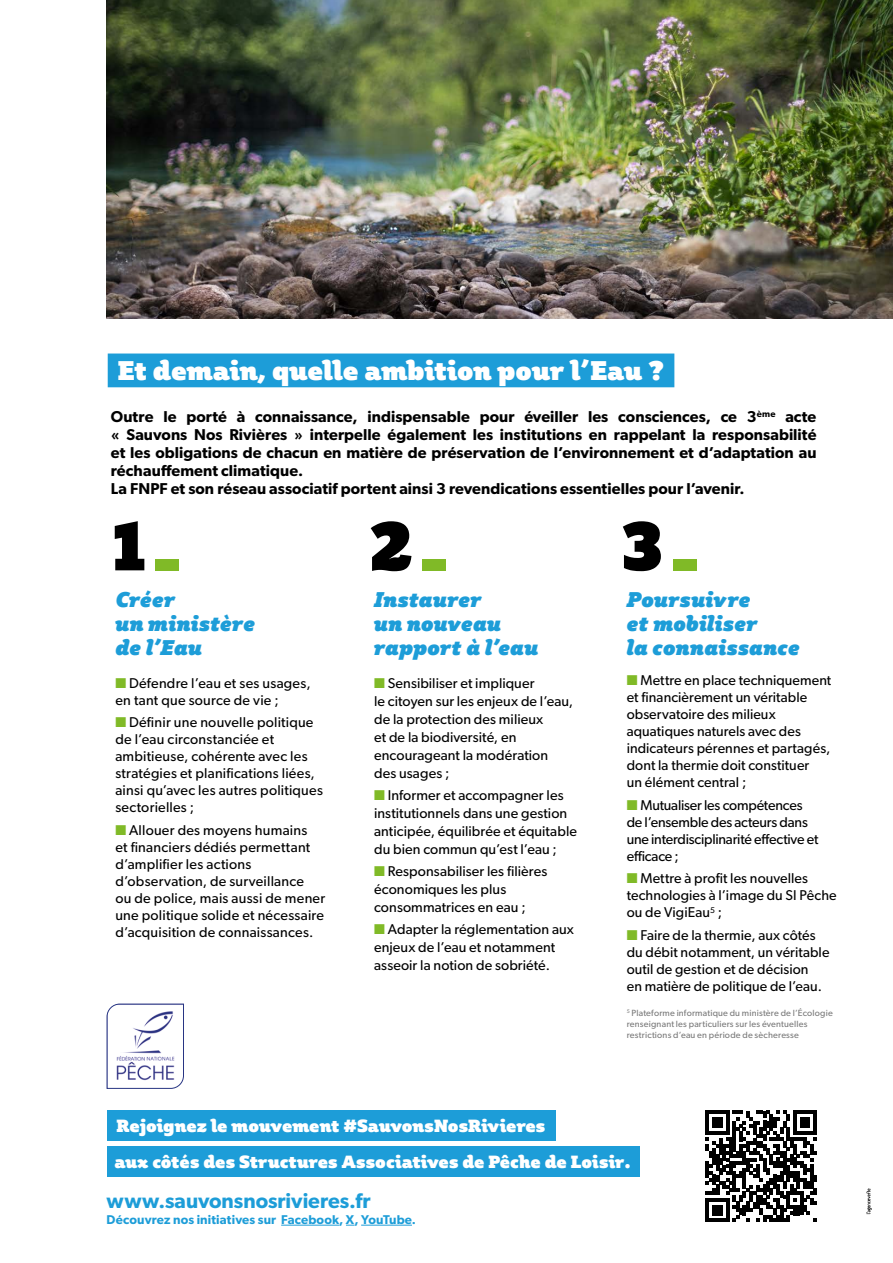
<style>
.page{position:relative;width:893px;height:1263px;background:#fff}
.page>*{position:absolute;margin:0;border:0;box-sizing:border-box;transform-origin:0 0}
.t1{font:68.1px "Plume Ad";color:#000}
.t2{font:26.7px "Plume Ad";color:#fff}
.t3{font:italic 21px/24px "Plume Ad";letter-spacing:.005em;color:#1d9dd8}
.t4{font:600 21px "Gibson";color:#1d9dd8}
.t5{font:17.4px "Plume Ad";color:#fff}
.t6{font:600 15.75px/18px "Gibson";letter-spacing:.005em;color:#000}
.t7{font:14.25px/17.1px "Gibson";letter-spacing:.01em;color:#000}
.t8{font:14.25px/17.1px "Gibson";letter-spacing:-.01em;color:#000}
.t9{font:600 12.75px "Gibson";letter-spacing:.01em;color:#1d9dd8}
.t10{font:9px/10.8px "Gibson";letter-spacing:.02em;color:#797979}
.s1{color:#80ba27}
</style>
<div class="page">
<img style="left:107px;top:0;width:786px;height:319px">
<div style="left:108px;top:353px;width:566px;height:34px;background:#1d9dd8"></div>
<div style="left:156px;top:559px;width:23px;height:11px;background:#80ba27"></div>
<div style="left:422px;top:559px;width:23px;height:11px;background:#80ba27"></div>
<hr style="left:281px;top:1225px;width:58px;height:1px;background:#1d9dd8">
<hr style="left:361px;top:1225px;width:51px;height:1px;background:#1d9dd8">
<div style="left:107px;top:1110px;width:449px;height:31px;background:#1d9dd8"></div>
<div style="left:107px;top:1145px;width:533px;height:31px;background:#1d9dd8"></div>
<svg style="left:866px;top:1188px;width:6px;height:26px"></svg>
<div style="left:673px;top:559px;width:24px;height:11px;background:#80ba27"></div>
<svg style="left:706px;top:1111px;width:111px;height:111px"></svg>
<svg style="left:106px;top:1003px;width:78px;height:86px"></svg>
<h2 class="t2" style="left:118px;top:353px;width:548px">Et demain, quelle ambition pour l’Eau ?</h2>
<p class="t6" style="left:111px;top:407px;width:707px">Outre le porté à connaissance, indispensable pour éveiller les consciences, ce 3<sup>ème</sup> acte « Sauvons Nos Rivières » interpelle également les institutions en rappelant la responsabilité et les obligations de chacun en matière de préservation de l’environnement et d’adaptation au réchauffement climatique.<br>La FNPF et son réseau associatif portent ainsi 3 revendications essentielles pour l’avenir.</p>
<h1 class="t1" style="left:111px;top:502px;width:36px">1</h1>
<h3 class="t3" style="left:115px;top:587px;width:142px">Créer<br>un ministère de l’Eau</h3>
<p class="t7" style="left:115px;top:674px;width:197px"><span class="s1">■</span> Défendre l’eau et ses usages, en tant que source de vie ;</p>
<p class="t7" style="left:115px;top:713px;width:209px"><span class="s1">■</span> Définir une nouvelle politique de l’eau circonstanciée et ambitieuse, cohérente avec les stratégies et planifications liées, ainsi qu’avec les autres politiques sectorielles ;</p>
<p class="t7" style="left:115px;top:821px;width:211px"><span class="s1">■</span> Allouer des moyens humains<br>et financiers dédiés permettant d’amplifier les actions d’observation, de surveillance<br>ou de police, mais aussi de mener une politique solide et nécessaire d’acquisition de connaissances.</p>
<h1 class="t1" style="left:369px;top:502px;width:45px">2</h1>
<h3 class="t3" style="left:374px;top:587px;width:166px">Instaurer<br>un nouveau rapport à l’eau</h3>
<p class="t7" style="left:374px;top:673px;width:201px;line-height:18px"><span class="s1">■</span> Sensibiliser et impliquer<br>le citoyen sur les enjeux de l’eau, de la protection des milieux<br>et de la biodiversité, en encourageant la modération des usages ;</p>
<p class="t7" style="left:374px;top:786px;width:204px;line-height:18px"><span class="s1">■</span> Informer et accompagner les institutionnels dans une gestion anticipée, équilibrée et équitable du bien commun qu’est l’eau ;</p>
<p class="t7" style="left:374px;top:862px;width:175px;line-height:18px"><span class="s1">■</span> Responsabiliser les filières économiques les plus consommatrices en eau ;</p>
<p class="t7" style="left:374px;top:920px;width:201px;line-height:18px"><span class="s1">■</span> Adapter la réglementation aux enjeux de l’eau et notamment asseoir la notion de sobriété.</p>
<p class="t5" style="left:117px;top:1115px;width:430px">Rejoignez le mouvement #SauvonsNosRivieres</p>
<h1 class="t1" style="left:622px;top:502px;width:42px">3</h1>
<h3 class="t3" style="left:627px;top:587px;width:175px">Poursuivre<br>et mobiliser<br>la connaissance</h3>
<p class="t7" style="left:627px;top:671px;width:206px"><span class="s1">■</span> Mettre en place techniquement et financièrement un véritable observatoire des milieux aquatiques naturels avec des indicateurs pérennes et partagés, dont la thermie doit constituer<br>un élément central ;</p>
<p class="t8" style="left:627px;top:796px;width:193px"><span class="s1">■</span> Mutualiser les compétences de l’ensemble des acteurs dans une interdisciplinarité effective et efficace ;</p>
<p class="t7" style="left:627px;top:869px;width:211px"><span class="s1">■</span> Mettre à profit les nouvelles technologies à l’image du SI Pêche ou de VigiEau<sup>5</sup> ;</p>
<p class="t7" style="left:627px;top:926px;width:204px"><span class="s1">■</span> Faire de la thermie, aux côtés du débit notamment, un véritable outil de gestion et de décision<br>en matière de politique de l’eau.</p>
<p class="t10" style="left:627px;top:1007px;width:208px"><sup>5</sup> Plateforme informatique du ministère de l’Écologie renseignant les particuliers sur les éventuelles restrictions d’eau en période de sècheresse</p>
<p class="t5" style="left:114px;top:1150px;width:518px">aux côtés des Structures Associatives de Pêche de Loisir.</p>
<h3 class="t4" style="left:107px;top:1188px;width:265px">www.sauvonsnosrivieres.fr</h3>
<p class="t9" style="left:107px;top:1211px;width:311px">Découvrez nos initiatives sur Facebook, X, YouTube.</p>
</div>
